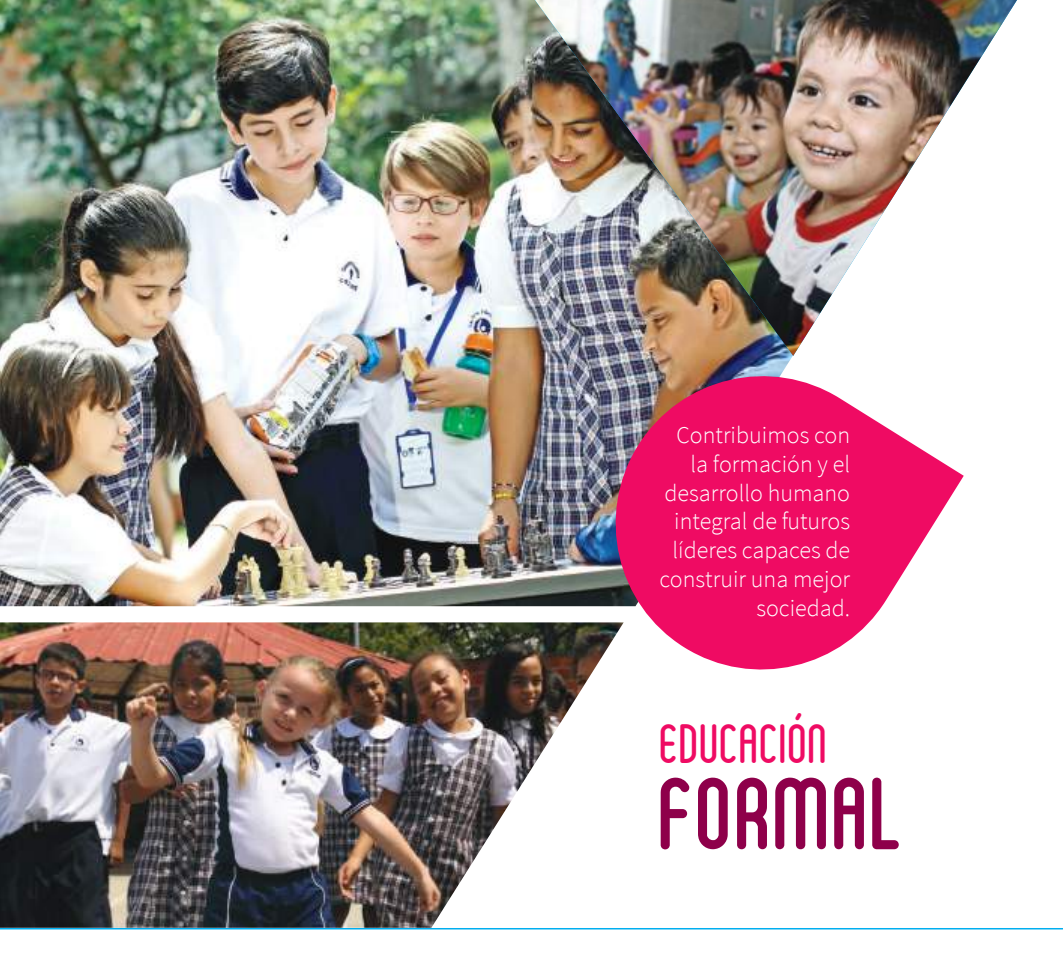
<style>
.page{position:relative;width:1063px;height:978px;background:#fff}
.page>*{position:absolute;margin:0;border:0;box-sizing:border-box;transform-origin:0 0}
.t1{font:700 71.55px "Ruler";letter-spacing:-.03em;color:#8e004a}
.t2{font:39.75px "Ruler";letter-spacing:-.03em;color:#ef0b63}
.t3{font:300 24px/28.8px "Source Sans Pro";color:#fff;text-align:right}
</style>
<div class="page">
<hr style="left:0;top:928px;width:1063px;height:1px;background:#00aeef">
<img style="left:0;top:0;width:595px;height:606px">
<img style="left:535px;top:0;width:482px;height:356px">
<svg style="left:595px;top:356px;width:369px;height:314px;fill:#ef0b63"></svg>
<img style="left:0;top:622px;width:624px;height:306px">
<p class="t3" style="left:660px;top:423px;width:192px">Contribuimos con la formación y el desarrollo humano integral de futuros líderes capaces de construir una mejor sociedad.</p>
<h2 class="t2" style="left:661px;top:720px;width:171px">EDUCACIÓN</h2>
<h1 class="t1" style="left:661px;top:778px;width:250px">FORMAL</h1>
</div>
